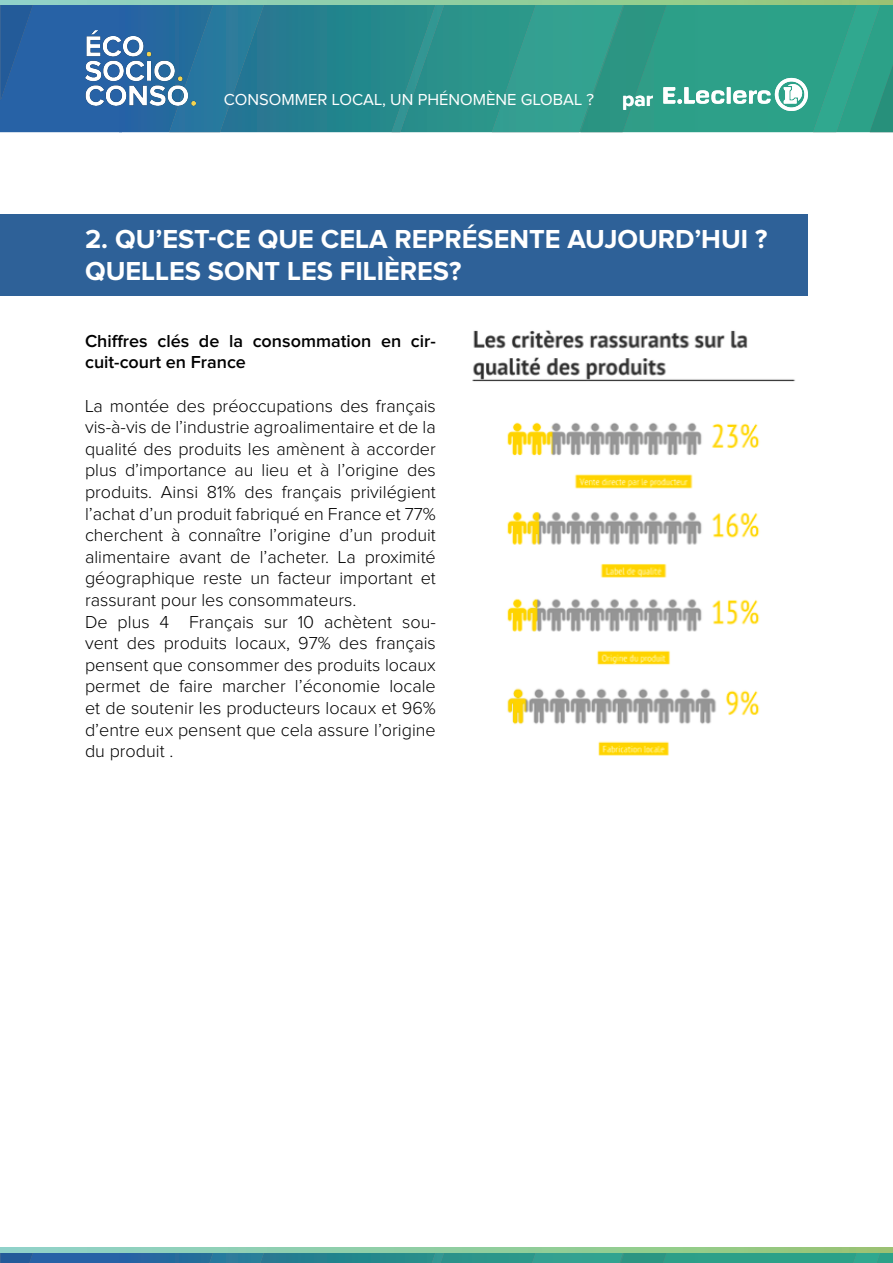
<style>
.page{position:relative;width:893px;height:1263px;background:#fff}
.page>*{position:absolute;margin:0;border:0;box-sizing:border-box;transform-origin:0 0}
.t1{font:700 27px/32.4px "Proxima Nova";color:#fff}
.t2{font:700 21px "Proxima Nova";color:#fff}
.t3{font:300 18px/21.6px "Proxima Nova";color:#000;text-align:justify}
.t4{font:600 18px/21.6px "Proxima Nova";color:#000}
.t5{font:16.5px "Proxima Nova";color:#fff}
</style>
<div class="page">
<svg style="left:0;top:1252px;width:893px;height:11px;background:#338f92"></svg>
<svg style="left:0;top:1248px;width:893px;height:4px;background:#92cda0"></svg>
<svg style="left:0;top:5px;width:492px;height:127px;background:#267995"></svg>
<svg style="left:169px;top:5px;width:96px;height:127px;background:#27769a"></svg>
<svg style="left:392px;top:5px;width:53px;height:127px;background:#2a8e8c"></svg>
<svg style="left:1px;top:5px;width:33px;height:95px;background:#255e9f"></svg>
<svg style="left:0;top:0;width:893px;height:5px;background:#90cfae"></svg>
<img style="left:85px;top:31px;width:111px;height:75px">
<svg style="left:492px;top:1px;width:401px;height:131px;background:#37a28c"></svg>
<div style="left:0;top:215px;width:808px;height:81px;background:#2e6198"></div>
<img style="left:472px;top:330px;width:323px;height:52px">
<img style="left:507px;top:422px;width:253px;height:67px">
<img style="left:507px;top:512px;width:253px;height:66px">
<img style="left:507px;top:598px;width:253px;height:67px">
<img style="left:507px;top:688px;width:253px;height:68px">
<p class="t5" style="left:224px;top:92px;width:372px">CONSOMMER LOCAL, UN PHÉNOMÈNE GLOBAL ?</p>
<p class="t2" style="left:622px;top:89px;width:33px">par</p>
<p class="t1" style="left:85px;top:224px;width:684px">2. QU’EST-CE QUE CELA REPRÉSENTE AUJOURD’HUI ?<br>QUELLES SONT LES FILIÈRES?</p>
<p class="t4" style="left:85px;top:331px;width:352px">Chiffres clés de la consommation en cir&shy;cuit-court en France</p>
<p class="t3" style="left:85px;top:396px;width:352px">La montée des préoccupations des français vis-à-vis de l’industrie agroalimentaire et de la qualité des produits les amènent à accorder plus d’importance au lieu et à l’origine des produits. Ainsi 81% des français privilégient l’achat d’un produit fabriqué en France et 77% cherchent à connaître l’origine d’un produit alimentaire avant de l’acheter. La proximité géographique reste un facteur important et rassurant pour les consommateurs.</p>
<p class="t3" style="left:85px;top:612px;width:352px">De plus 4 Français sur 10 achètent sou&shy;vent des produits locaux, 97% des français pensent que consommer des produits locaux permet de faire marcher l’économie locale et de soutenir les producteurs locaux et 96% d’entre eux pensent que cela assure l’origine du produit .</p>
</div>
